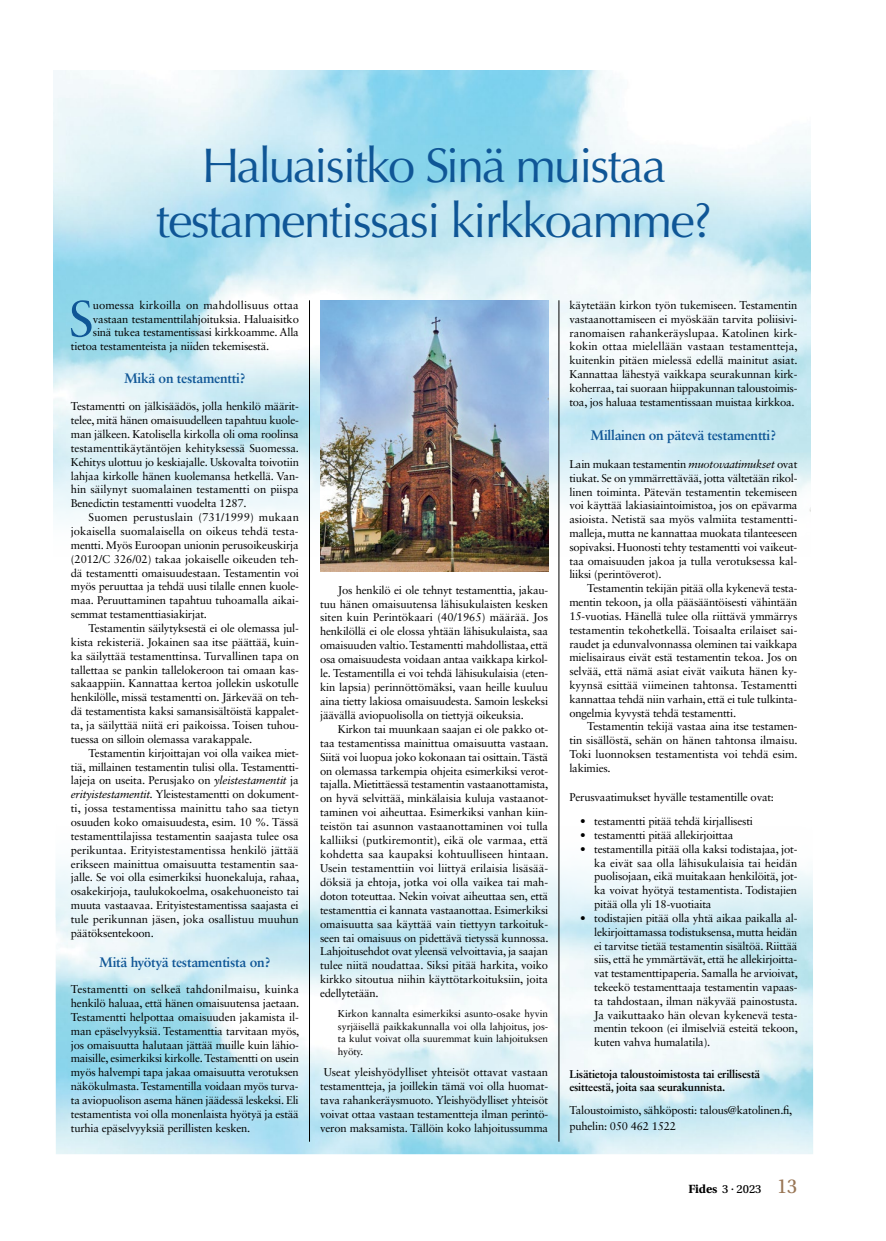
<style>
.page{position:relative;width:886px;height:1241px;background:#fff}
.page>*{position:absolute;margin:0;border:0;box-sizing:border-box;transform-origin:0 0}
.t1{font:50.62px "Sabon LT Std";color:#0f5696}
.t2{font:48.75px/55px "Optima";letter-spacing:-.035em;color:#0f5696;text-align:center}
.t3{font:700 13.75px "Sabon LT Std";letter-spacing:-.02em;color:#0f5696}
.t4{font:12.5px "Utopia Std Capt";color:#000}
.t5{font:11.25px/13.9px "Sabon LT Std";letter-spacing:-.02em;color:#000;text-align:justify}
.t6{font:700 11.25px/13.8px "Sabon LT Std";letter-spacing:-.02em;color:#000}
.t7{font:11.25px "Sabon LT Std";letter-spacing:.005em;color:#000}
.t8{font:10px/12.6px "Sabon LT Std";letter-spacing:-.01em;color:#000;text-align:justify}
.s1{font-style:italic}
.s2{font-family:"Utopia Std";font-weight:700}
.s3{font-family:"Utopia Std";font-weight:600}
.s4{font-family:"Utopia Std";font-size:21.25px;color:#997655}
</style>
<div class="page">
<img style="left:55px;top:817px;width:758px;height:336px">
<img style="left:53px;top:71px;width:758px;height:493px">
<hr style="left:559px;top:300px;width:1px;height:841px;background:#000">
<img style="left:320px;top:300px;width:228px;height:271px">
<hr style="left:309px;top:300px;width:1px;height:841px;background:#000">
<h2 class="t2" style="left:156px;top:139px;width:557px">Haluaisitko Sinä muistaa testamentissasi kirkkoamme?</h2>
<h1 class="t1" style="left:69px;top:288px;width:27px">S</h1>
<p class="t7" style="left:93px;top:298px;width:207px">uomessa kirkoilla on mahdollisuus ottaa</p>
<p class="t5" style="left:93px;top:311px;width:208px">vastaan testamenttilahjoituksia. Haluaisitko</p>
<p class="t5" style="left:93px;top:325px;width:208px">sinä tukea testamentissasi kirkkoamme. Alla</p>
<p class="t5" style="left:71px;top:339px;width:200px">tietoa testamenteista ja niiden tekemisestä.</p>
<p class="t3" style="left:124px;top:369px;width:123px">Mikä on testamentti?</p>
<p class="t5" style="left:71px;top:399px;width:230px">Testamentti on jälkisäädös, jolla henkilö määrit&shy;telee, mitä hänen omaisuudelleen tapahtuu kuole&shy;man jälkeen. Katolisella kirkolla oli oma roolinsa testamenttikäytäntöjen kehityksessä Suomessa.<br>Kehitys ulottuu jo keskiajalle. Uskovalta toivotiin lahjaa kirkolle hänen kuolemansa hetkellä. Van&shy;hin säilynyt suomalainen testamentti on piispa Benedictin testamentti vuodelta 1287.</p>
<p class="t5" style="left:71px;top:510px;width:230px;text-indent:18px">Suomen perustuslain (731/1999) mukaan jokaisella suomalaisella on oikeus tehdä testa&shy;mentti. Myös Euroopan unionin perusoikeuskirja (2012/C 326/02) takaa jokaiselle oikeuden teh&shy;dä testamentti omaisuudestaan. Testamentin voi myös peruuttaa ja tehdä uusi tilalle ennen kuole&shy;maa. Peruuttaminen tapahtuu tuhoamalla aikai&shy;semmat testamenttiasiakirjat.</p>
<p class="t5" style="left:71px;top:621px;width:230px;text-indent:18px">Testamentin säilytyksestä ei ole olemassa jul&shy;kista rekisteriä. Jokainen saa itse päättää, kuin&shy;ka säilyttää testamenttinsa. Turvallinen tapa on tallettaa se pankin tallelokeroon tai omaan kas&shy;sakaappiin. Kannattaa kertoa jollekin uskotulle henkilölle, missä testamentti on. Järkevää on teh&shy;dä testamentista kaksi samansisältöistä kappalet&shy;ta, ja säilyttää niitä eri paikoissa. Toisen tuhou&shy;tuessa on silloin olemassa varakappale.</p>
<p class="t5" style="left:71px;top:745px;width:230px;text-indent:18px">Testamentin kirjoittajan voi olla vaikea miet&shy;tiä, millainen testamentin tulisi olla. Testamentti&shy;lajeja on useita. Perusjako on <span class="s1">yleistestamentit</span> ja <span class="s1">erityistestamentit.</span> Yleistestamentti on dokument&shy;ti, jossa testamentissa mainittu taho saa tietyn osuuden koko omaisuudesta, esim. 10 %. Tässä testamenttilajissa testamentin saajasta tulee osa perikuntaa. Erityistestamentissa henkilö jättää erikseen mainittua omaisuutta testamentin saa&shy;jalle. Se voi olla esimerkiksi huonekaluja, rahaa, osakekirjoja, taulukokoelma, osakehuoneisto tai muuta vastaavaa. Erityistestamentissa saajasta ei tule perikunnan jäsen, joka osallistuu muuhun päätöksentekoon.</p>
<p class="t3" style="left:99px;top:953px;width:173px">Mitä hyötyä testamentista on?</p>
<p class="t5" style="left:71px;top:982px;width:230px">Testamentti on selkeä tahdonilmaisu, kuinka henkilö haluaa, että hänen omaisuutensa jaetaan.<br>Testamentti helpottaa omaisuuden jakamista il&shy;man epäselvyyksiä. Testamenttia tarvitaan myös, jos omaisuutta halutaan jättää muille kuin lähio&shy;maisille, esimerkiksi kirkolle. Testamentti on usein myös halvempi tapa jakaa omaisuutta verotuksen näkökulmasta. Testamentilla voidaan myös turva&shy;ta aviopuolison asema hänen jäädessä leskeksi. Eli testamentista voi olla monenlaista hyötyä ja estää turhia epäselvyyksiä perillisten kesken.</p>
<p class="t5" style="left:320px;top:582px;width:230px;text-indent:18px">Jos henkilö ei ole tehnyt testamenttia, jakau&shy;tuu hänen omaisuutensa lähisukulaisten kesken siten kuin Perintökaari (40/1965) määrää. Jos henkilöllä ei ole elossa yhtään lähisukulaista, saa omaisuuden valtio. Testamentti mahdollistaa, että osa omaisuudesta voidaan antaa vaikkapa kirkol&shy;le. Testamentilla ei voi tehdä lähisukulaisia (eten&shy;kin lapsia) perinnöttömäksi, vaan heille kuuluu aina tietty lakiosa omaisuudesta. Samoin leskeksi jäävällä aviopuolisolla on tiettyjä oikeuksia.</p>
<p class="t5" style="left:320px;top:721px;width:230px;text-indent:18px">Kirkon tai muunkaan saajan ei ole pakko ot&shy;taa testamentissa mainittua omaisuutta vastaan.<br>Siitä voi luopua joko kokonaan tai osittain. Tästä on olemassa tarkempia ohjeita esimerkiksi verot&shy;tajalla. Mietittäessä testamentin vastaanottamista, on hyvä selvittää, minkälaisia kuluja vastaanot&shy;taminen voi aiheuttaa. Esimerkiksi vanhan kiin&shy;teistön tai asunnon vastaanottaminen voi tulla kalliiksi (putkiremontit), eikä ole varmaa, että kohdetta saa kaupaksi kohtuulliseen hintaan.<br>Usein testamenttiin voi liittyä erilaisia lisäsää&shy;döksiä ja ehtoja, jotka voi olla vaikea tai mah&shy;doton toteuttaa. Nekin voivat aiheuttaa sen, että testamenttia ei kannata vastaanottaa. Esimerkiksi omaisuutta saa käyttää vain tiettyyn tarkoituk&shy;seen tai omaisuus on pidettävä tietyssä kunnossa.<br>Lahjoitusehdot ovat yleensä velvoittavia, ja saajan tulee niitä noudattaa. Siksi pitää harkita, voiko kirkko sitoutua niihin käyttötarkoituksiin, joita edellytetään.</p>
<p class="t8" style="left:338px;top:1007px;width:212px">Kirkon kannalta esimerkiksi asunto-osake hyvin syrjäisellä paikkakunnalla voi olla lahjoitus, jos&shy;ta kulut voivat olla suuremmat kuin lahjoituksen hyöty.</p>
<p class="t5" style="left:320px;top:1064px;width:230px;text-align:center">Useat yleishyödylliset yhteisöt ottavat vastaan testamentteja, ja joillekin tämä voi olla huomat&shy;tava rahankeräysmuoto. Yleishyödylliset yhteisöt voivat ottaa vastaan testamentteja ilman perintö&shy;veron maksamista. Tällöin koko lahjoitussumma</p>
<p class="t5" style="left:569px;top:298px;width:230px">käytetään kirkon työn tukemiseen. Testamentin vastaanottamiseen ei myöskään tarvita poliisivi&shy;ranomaisen rahankeräyslupaa. Katolinen kirk&shy;kokin ottaa mielellään vastaan testamentteja, kuitenkin pitäen mielessä edellä mainitut asiat.<br>Kannattaa lähestyä vaikkapa seurakunnan kirk&shy;koherraa, tai suoraan hiippakunnan taloustoimis&shy;toa, jos haluaa testamentissaan muistaa kirkkoa.</p>
<p class="t3" style="left:590px;top:427px;width:187px">Millainen on pätevä testamentti?</p>
<p class="t5" style="left:569px;top:457px;width:230px">Lain mukaan testamentin <span class="s1">muotovaatimukset</span> ovat tiukat. Se on ymmärrettävää, jotta vältetään rikol&shy;linen toiminta. Pätevän testamentin tekemiseen voi käyttää lakiasiaintoimistoa, jos on epävarma asioista. Netistä saa myös valmiita testamentti&shy;malleja, mutta ne kannattaa muokata tilanteeseen sopivaksi. Huonosti tehty testamentti voi vaikeut&shy;taa omaisuuden jakoa ja tulla verotuksessa kal&shy;liiksi (perintöverot).</p>
<p class="t5" style="left:569px;top:581px;width:230px;text-indent:18px">Testamentin tekijän pitää olla kykenevä testa&shy;mentin tekoon, ja olla pääsääntöisesti vähintään 15-vuotias. Hänellä tulee olla riittävä ymmärrys testamentin tekohetkellä. Toisaalta erilaiset sai&shy;raudet ja edunvalvonnassa oleminen tai vaikkapa mielisairaus eivät estä testamentin tekoa. Jos on selvää, että nämä asiat eivät vaikuta hänen ky&shy;kyynsä esittää viimeinen tahtonsa. Testamentti kannattaa tehdä niin varhain, että ei tule tulkinta&shy;ongelmia kyvystä tehdä testamentti.</p>
<p class="t5" style="left:569px;top:719px;width:230px;text-indent:18px">Testamentin tekijä vastaa aina itse testamen&shy;tin sisällöstä, sehän on hänen tahtonsa ilmaisu.<br>Toki luonnoksen testamentista voi tehdä esim. lakimies.</p>
<p class="t5" style="left:569px;top:789px;width:206px">Perusvaatimukset hyvälle testamentille ovat:</p>
<p class="t5" style="left:580px;top:814px;width:174px">• testamentti pitää tehdä kirjallisesti</p>
<p class="t5" style="left:580px;top:827px;width:155px">• testamentti pitää allekirjoittaa</p>
<p class="t5" style="left:594px;top:841px;width:205px;text-indent:-14px">• testamentilla pitää olla kaksi todistajaa, jot&shy;ka eivät saa olla lähisukulaisia tai heidän puolisojaan, eikä muitakaan henkilöitä, jot&shy;ka voivat hyötyä testamentista. Todistajien pitää olla yli 18-vuotiaita</p>
<p class="t5" style="left:594px;top:910px;width:205px;text-indent:-14px">• todistajien pitää olla yhtä aikaa paikalla al&shy;lekirjoittamassa todistuksensa, mutta heidän ei tarvitse tietää testamentin sisältöä. Riittää siis, että he ymmärtävät, että he allekirjoitta&shy;vat testamenttipaperia. Samalla he arvioivat, tekeekö testamenttaaja testamentin vapaas&shy;ta tahdostaan, ilman näkyvää painostusta.<br>Ja vaikuttaako hän olevan kykenevä testa&shy;mentin tekoon (ei ilmiselviä esteitä tekoon, kuten vahva humalatila).</p>
<p class="t6" style="left:569px;top:1066px;width:192px">Lisätietoja taloustoimistosta tai erillisestä esitteestä, joita saa seurakunnista.</p>
<p class="t5" style="left:569px;top:1101px;width:224px;line-height:16.2px">Taloustoimisto, sähköposti: talous@katolinen.fi, puhelin: 050 462 1522</p>
<p class="t4" style="left:688px;top:1181px;width:110px"><span class="s2">Fide</span><span class="s3">s</span> 3 . 2023 <span class="s4">13</span></p>
</div>
